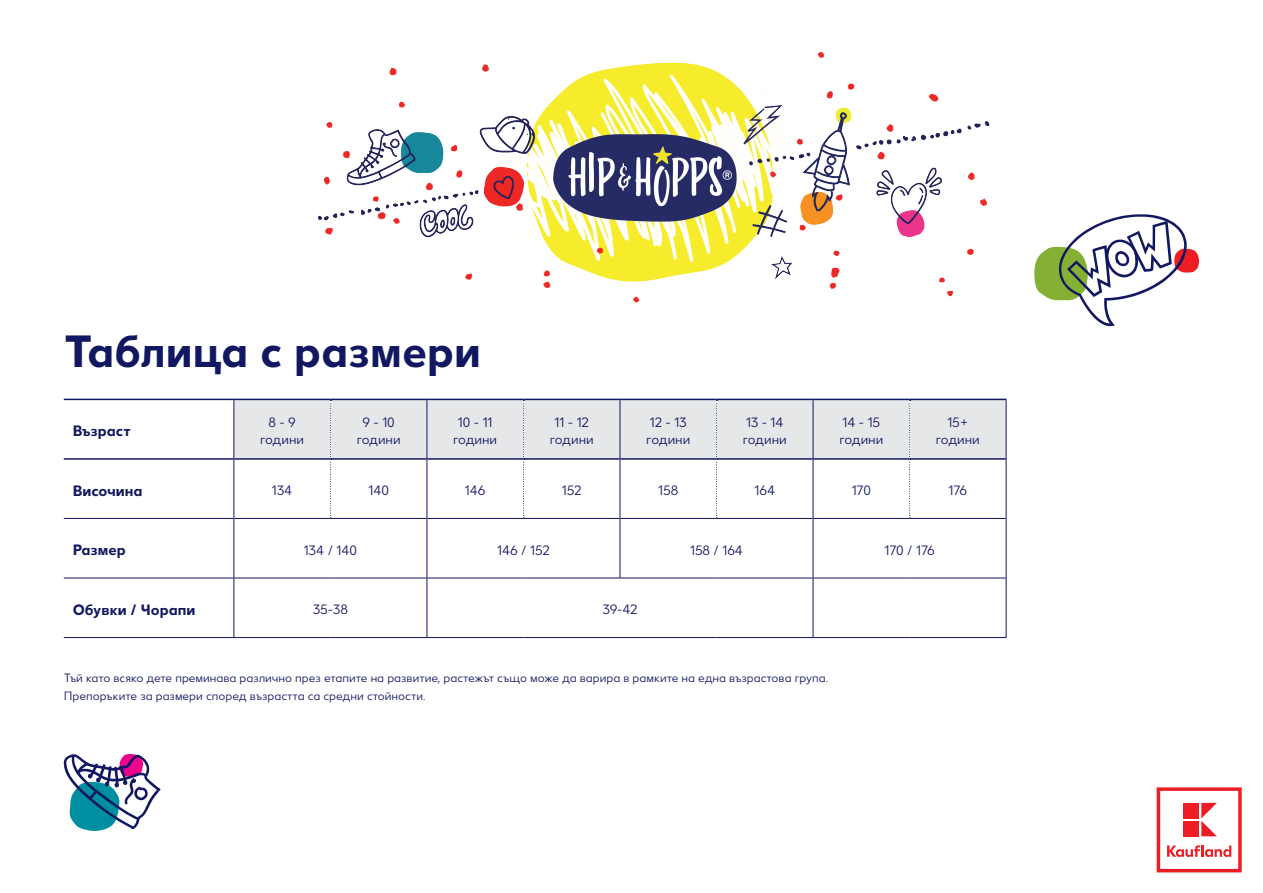
<style>
.page{position:relative;width:1263px;height:893px;background:#fff}
.page>*{position:absolute;margin:0;border:0;box-sizing:border-box;transform-origin:0 0}
.t1{font:700 45px "Kaufland";color:#121761}
.t2{font:700 15px "Kaufland";color:#121761}
.t3{font:13.5px/16.2px "Kaufland";color:#121761;text-align:center}
.t4{font:12px "Kaufland";color:#121761}
</style>
<div class="page">
<div style="left:234px;top:400px;width:772px;height:58px;background:#e6e7e9"></div>
<hr style="left:1006px;top:518px;width:1px;height:60px;background:#121761">
<hr style="left:1006px;top:578px;width:1px;height:59px;background:#121761">
<hr style="left:64px;top:399px;width:170px;height:1px;background:#121761">
<hr style="left:234px;top:399px;width:96px;height:1px;background:#121761">
<hr style="left:330px;top:399px;width:97px;height:1px;background:#121761">
<hr style="left:427px;top:399px;width:96px;height:1px;background:#121761">
<hr style="left:523px;top:399px;width:97px;height:1px;background:#121761">
<hr style="left:620px;top:399px;width:96px;height:1px;background:#121761">
<hr style="left:64px;top:458px;width:169px;height:2px;background:#121761">
<hr style="left:234px;top:458px;width:96px;height:2px;background:#121761">
<hr style="left:331px;top:458px;width:96px;height:2px;background:#121761">
<hr style="left:427px;top:458px;width:96px;height:2px;background:#121761">
<hr style="left:524px;top:458px;width:96px;height:2px;background:#121761">
<hr style="left:620px;top:458px;width:96px;height:2px;background:#121761">
<hr style="left:716px;top:399px;width:97px;height:1px;background:#121761">
<hr style="left:813px;top:399px;width:96px;height:1px;background:#121761">
<hr style="left:909px;top:399px;width:97px;height:1px;background:#121761">
<hr style="left:717px;top:458px;width:96px;height:2px;background:#121761">
<hr style="left:813px;top:458px;width:96px;height:2px;background:#121761">
<hr style="left:910px;top:458px;width:96px;height:2px;background:#121761">
<hr style="left:64px;top:518px;width:169px;height:1px;background:#121761">
<hr style="left:234px;top:518px;width:96px;height:1px;background:#121761">
<hr style="left:330px;top:518px;width:97px;height:1px;background:#121761">
<hr style="left:427px;top:518px;width:96px;height:1px;background:#121761">
<hr style="left:523px;top:518px;width:97px;height:1px;background:#121761">
<hr style="left:620px;top:518px;width:96px;height:1px;background:#121761">
<hr style="left:716px;top:518px;width:97px;height:1px;background:#121761">
<hr style="left:813px;top:518px;width:96px;height:1px;background:#121761">
<hr style="left:909px;top:518px;width:97px;height:1px;background:#121761">
<hr style="left:64px;top:578px;width:169px;height:1px;background:#121761">
<hr style="left:234px;top:578px;width:96px;height:1px;background:#121761">
<hr style="left:330px;top:578px;width:97px;height:1px;background:#121761">
<hr style="left:427px;top:578px;width:96px;height:1px;background:#121761">
<hr style="left:523px;top:578px;width:97px;height:1px;background:#121761">
<hr style="left:620px;top:578px;width:96px;height:1px;background:#121761">
<hr style="left:716px;top:578px;width:97px;height:1px;background:#121761">
<hr style="left:813px;top:578px;width:96px;height:1px;background:#121761">
<hr style="left:909px;top:578px;width:97px;height:1px;background:#121761">
<hr style="left:64px;top:637px;width:170px;height:1px;background:#121761">
<hr style="left:234px;top:637px;width:96px;height:1px;background:#121761">
<hr style="left:330px;top:637px;width:97px;height:1px;background:#121761">
<hr style="left:427px;top:637px;width:96px;height:1px;background:#121761">
<hr style="left:523px;top:637px;width:97px;height:1px;background:#121761">
<hr style="left:620px;top:637px;width:96px;height:1px;background:#121761">
<hr style="left:716px;top:637px;width:97px;height:1px;background:#121761">
<hr style="left:813px;top:637px;width:96px;height:1px;background:#121761">
<hr style="left:909px;top:637px;width:97px;height:1px;background:#121761">
<hr style="left:233px;top:400px;width:1px;height:59px;background:#121761">
<hr style="left:233px;top:459px;width:1px;height:59px;background:#121761">
<hr style="left:233px;top:518px;width:1px;height:60px;background:#121761">
<hr style="left:233px;top:578px;width:1px;height:59px;background:#121761">
<hr style="left:427px;top:400px;width:1px;height:59px;background:#121761">
<hr style="left:427px;top:459px;width:1px;height:59px;background:#121761">
<hr style="left:427px;top:518px;width:1px;height:60px;background:#121761">
<hr style="left:427px;top:578px;width:1px;height:59px;background:#121761">
<hr style="left:620px;top:400px;width:1px;height:59px;background:#121761">
<hr style="left:620px;top:459px;width:1px;height:59px;background:#121761">
<hr style="left:620px;top:518px;width:1px;height:60px;background:#121761">
<hr style="left:813px;top:400px;width:1px;height:59px;background:#121761">
<hr style="left:813px;top:459px;width:1px;height:59px;background:#121761">
<hr style="left:813px;top:518px;width:1px;height:60px;background:#121761">
<hr style="left:813px;top:578px;width:1px;height:59px;background:#121761">
<hr style="left:1006px;top:400px;width:1px;height:59px;background:#121761">
<hr style="left:1006px;top:459px;width:1px;height:59px;background:#121761">
<svg style="left:330px;top:400px;width:1px;height:118px"></svg>
<svg style="left:523px;top:400px;width:1px;height:118px"></svg>
<svg style="left:716px;top:400px;width:1px;height:118px"></svg>
<svg style="left:909px;top:400px;width:1px;height:118px"></svg>
<svg style="left:1157px;top:787px;width:85px;height:85px"></svg>
<svg style="left:64px;top:754px;width:97px;height:77px"></svg>
<svg style="left:1034px;top:214px;width:165px;height:112px"></svg>
<img style="left:318px;top:52px;width:672px;height:250px">
<p class="t1" style="left:64px;top:324px;width:419px">Таблица с размери</p>
<p class="t2" style="left:73px;top:422px;width:60px">Възраст</p>
<p class="t3" style="left:260px;top:415px;width:45px">8 - 9 години</p>
<p class="t3" style="left:357px;top:415px;width:45px">9 - 10 години</p>
<p class="t3" style="left:453px;top:415px;width:45px">10 - 11 години</p>
<p class="t3" style="left:550px;top:415px;width:45px">11 - 12 години</p>
<p class="t3" style="left:646px;top:415px;width:45px;text-align:left">12 - 13 години</p>
<p class="t3" style="left:743px;top:415px;width:45px;text-align:left">13 - 14 години</p>
<p class="t3" style="left:839px;top:415px;width:45px;text-align:left">14 - 15 години</p>
<p class="t3" style="left:936px;top:415px;width:45px">15+ години</p>
<p class="t2" style="left:73px;top:482px;width:71px">Височина</p>
<p class="t3" style="left:272px;top:483px;width:22px">134</p>
<p class="t3" style="left:368px;top:483px;width:22px">140</p>
<p class="t3" style="left:465px;top:483px;width:22px">146</p>
<p class="t3" style="left:562px;top:483px;width:21px">152</p>
<p class="t3" style="left:658px;top:483px;width:22px">158</p>
<p class="t3" style="left:754px;top:483px;width:22px">164</p>
<p class="t3" style="left:852px;top:483px;width:21px">170</p>
<p class="t3" style="left:948px;top:483px;width:20px">176</p>
<p class="t2" style="left:73px;top:541px;width:55px">Размер</p>
<p class="t3" style="left:304px;top:542px;width:55px">134 / 140</p>
<p class="t3" style="left:497px;top:542px;width:54px">146 / 152</p>
<p class="t3" style="left:690px;top:542px;width:54px">158 / 164</p>
<p class="t3" style="left:884px;top:542px;width:52px">170 / 176</p>
<p class="t2" style="left:73px;top:601px;width:124px">Обувки / Чорапи</p>
<p class="t3" style="left:313px;top:602px;width:37px">35-38</p>
<p class="t3" style="left:602px;top:602px;width:36px">39-42</p>
<p class="t4" style="left:64px;top:670px;width:766px">Тъй като всяко дете преминава различно през етапите на развитие, растежът също може да варира в рамките на една възрастова група.</p>
<p class="t4" style="left:64px;top:688px;width:363px">Препоръките за размери според възрастта са средни стойности.</p>
</div>
